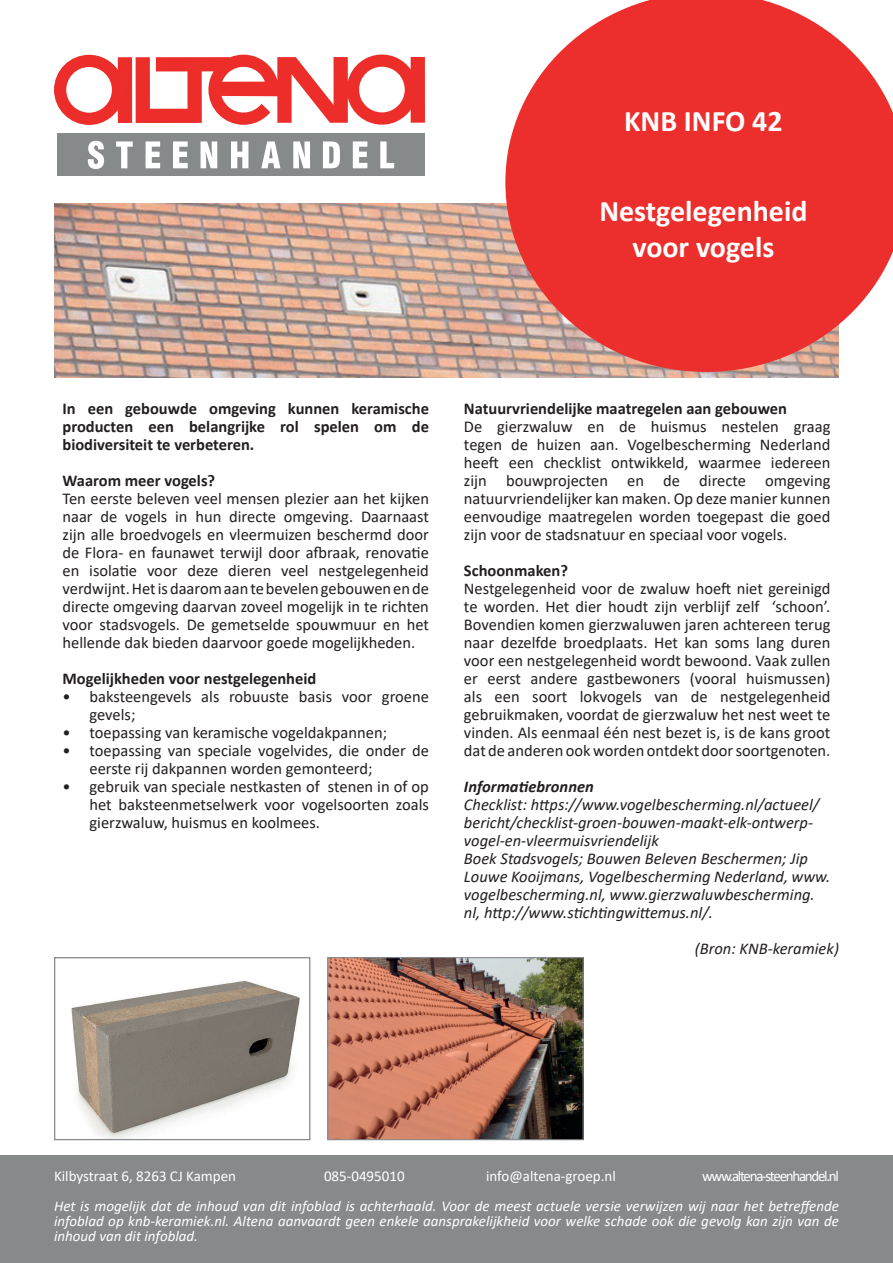
<style>
.page{position:relative;width:893px;height:1263px;background:#fff}
.page>*{position:absolute;margin:0;border:0;box-sizing:border-box;transform-origin:0 0}
.t1{font:700 30px/36px "Calibri";color:#fff;text-align:center}
.t2{font:16.5px/18px "Calibri";color:#231f20;text-align:justify}
.t3{font:italic 16.5px/18px "Calibri";color:#231f20}
.t4{font:700 16.5px/18px "Calibri";color:#231f20;text-align:justify}
.t5{font:italic 700 16.5px "Calibri";color:#231f20}
.t6{font:italic 15px/15px "Calibri";color:#fff;text-align:justify}
.t7{font:15px "Calibri";color:#fff}
.t8{font:15px "Calibri";letter-spacing:-.085em;color:#fff}
</style>
<div class="page">
<img style="left:54px;top:203px;width:785px;height:174px">
<svg style="left:505px;top:0;width:388px;height:372px;background:#eb4f4b"></svg>
<div style="left:58px;top:134px;width:367px;height:42px;background:#868a8b"></div>
<svg style="left:54px;top:55px;width:371px;height:70px"></svg>
<svg style="left:88px;top:141px;width:16px;height:28px"></svg>
<svg style="left:116px;top:141px;width:17px;height:27px"></svg>
<svg style="left:146px;top:141px;width:14px;height:27px"></svg>
<svg style="left:173px;top:141px;width:15px;height:27px"></svg>
<svg style="left:201px;top:141px;width:16px;height:27px"></svg>
<svg style="left:231px;top:141px;width:17px;height:27px"></svg>
<svg style="left:261px;top:141px;width:19px;height:27px"></svg>
<svg style="left:293px;top:141px;width:17px;height:27px"></svg>
<svg style="left:323px;top:141px;width:17px;height:27px"></svg>
<svg style="left:353px;top:141px;width:14px;height:27px"></svg>
<svg style="left:380px;top:141px;width:14px;height:27px"></svg>
<div style="left:0;top:1155px;width:893px;height:108px;background:#868a8b"></div>
<img style="left:71px;top:981px;width:229px;height:157px">
<div style="left:54px;top:957px;width:256px;height:183px;border:1px solid #878b8e"></div>
<img style="left:329px;top:959px;width:253px;height:179px">
<div style="left:327px;top:957px;width:257px;height:183px;border:1px solid #878b8e"></div>
<h1 class="t1" style="left:624px;top:102px;width:160px">KNB INFO 42</h1>
<h1 class="t1" style="left:599px;top:192px;width:210px">Nestgelegenheid voor vogels</h1>
<p class="t4" style="left:63px;top:399px;width:368px">In een gebouwde omgeving kunnen keramische producten een belangrijke rol spelen om de biodiversiteit te verbeteren.</p>
<p class="t4" style="left:63px;top:471px;width:154px">Waarom meer vogels?</p>
<p class="t2" style="left:63px;top:489px;width:368px">Ten eerste beleven veel mensen plezier aan het kijken naar de vogels in hun directe omgeving. Daarnaast zijn alle broedvogels en vleermuizen beschermd door de Flora- en faunawet terwijl door afbraak, renovatie en isolatie voor deze dieren veel nestgelegenheid verdwijnt. Het is daarom aan te bevelen gebouwen en de directe omgeving daarvan zoveel mogelijk in te richten voor stadsvogels. De gemetselde spouwmuur en het hellende dak bieden daarvoor goede mogelijkheden.</p>
<p class="t4" style="left:63px;top:669px;width:255px">Mogelijkheden voor nestgelegenheid</p>
<p class="t2" style="left:89px;top:687px;width:341px;text-indent:-27px">• baksteengevels als robuuste basis voor groene gevels;</p>
<p class="t2" style="left:63px;top:723px;width:326px">• toepassing van keramische vogeldakpannen;</p>
<p class="t2" style="left:89px;top:741px;width:341px;text-indent:-27px">• toepassing van speciale vogelvides, die onder de eerste rij dakpannen worden gemonteerd;</p>
<p class="t2" style="left:89px;top:777px;width:341px;text-indent:-27px">• gebruik van speciale nestkasten of stenen in of op het baksteenmetselwerk voor vogelsoorten zoals gierzwaluw, huismus en koolmees.</p>
<p class="t4" style="left:464px;top:399px;width:325px">Natuurvriendelijke maatregelen aan gebouwen</p>
<p class="t2" style="left:464px;top:417px;width:368px">De gierzwaluw en de huismus nestelen graag tegen de huizen aan. Vogelbescherming Nederland heeft een checklist ontwikkeld, waarmee iedereen zijn bouwprojecten en de directe omgeving natuurvriendelijker kan maken. Op deze manier kunnen eenvoudige maatregelen worden toegepast die goed zijn voor de stadsnatuur en speciaal voor vogels.</p>
<p class="t4" style="left:464px;top:561px;width:105px">Schoonmaken?</p>
<p class="t2" style="left:464px;top:579px;width:368px">Nestgelegenheid voor de zwaluw hoeft niet gereinigd te worden. Het dier houdt zijn verblijf zelf ‘schoon’.<br>Bovendien komen gierzwaluwen jaren achtereen terug naar dezelfde broedplaats. Het kan soms lang duren voor een nestgelegenheid wordt bewoond. Vaak zullen er eerst andere gastbewoners (vooral huismussen) als een soort lokvogels van de nestgelegenheid gebruikmaken, voordat de gierzwaluw het nest weet te vinden. Als eenmaal één nest bezet is, is de kans groot dat de anderen ook worden ontdekt door soortgenoten.</p>
<p class="t5" style="left:464px;top:775px;width:131px">Informatiebronnen</p>
<p class="t3" style="left:464px;top:795px;width:368px">Checklist: https://www.vogelbescherming.nl/actueel/ bericht/checklist-groen-bouwen-maakt-elk-ontwerp&shy;vogel-en-vleermuisvriendelijk<br>Boek Stadsvogels; Bouwen Beleven Beschermen; Jip Louwe Kooijmans, Vogelbescherming Nederland, www. vogelbescherming.nl, www.gierzwaluwbescherming. nl, http://www.stichtingwittemus.nl/.</p>
<p class="t3" style="left:695px;top:939px;width:146px">(Bron: KNB-keramiek)</p>
<p class="t7" style="left:54px;top:1166px;width:184px">Kilbystraat 6, 8263 CJ Kampen</p>
<p class="t7" style="left:324px;top:1166px;width:82px">085-0495010</p>
<p class="t7" style="left:486px;top:1166px;width:131px">info@altena-groep.nl</p>
<p class="t8" style="left:702px;top:1166px;width:138px">www.altena-steenhandel.nl</p>
<p class="t6" style="left:54px;top:1198px;width:786px">Het is mogelijk dat de inhoud van dit infoblad is achterhaald. Voor de meest actuele versie verwijzen wij naar het betreffende infoblad op knb-keramiek.nl. Altena aanvaardt geen enkele aansprakelijkheid voor welke schade ook die gevolg kan zijn van de inhoud van dit infoblad.</p>
</div>
